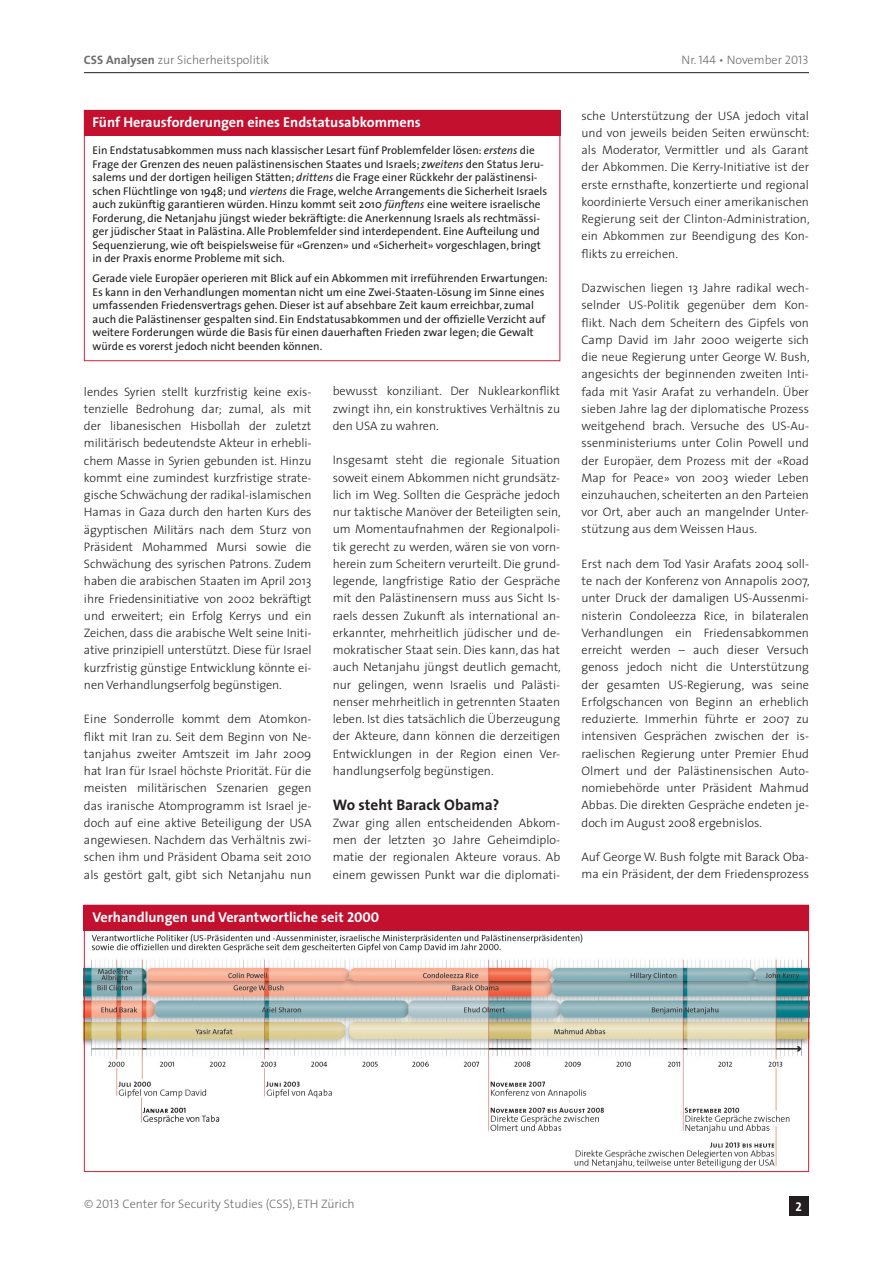
<style>
.page{position:relative;width:893px;height:1263px;background:#fff}
.page>*{position:absolute;margin:0;border:0;box-sizing:border-box;transform-origin:0 0}
.t1{font:700 15.3px "The Sans";color:#231f20}
.t2{font:700 14.25px "The Sans";color:#fff}
.t3{font:12.75px "The Sans Bold Caps";color:#fff}
.t4{font:300 12.3px/17.2px "The Sans";color:#231f20;text-align:justify}
.t5{font:300 12.3px "The Sans";color:#6c6d70}
.t6{font:11.25px/13.5px "The Sans";color:#231f20}
.s1{font-weight:700}
.s2{font-family:"The Sans Light Caps";font-weight:400}
.s3{font-style:italic}
.s4{font-family:"The Sans Bold Caps";font-weight:400}
</style>
<div class="page">
<hr style="left:84px;top:72px;width:725px;height:1px;background:#231f20">
<div style="left:789px;top:1196px;width:20px;height:20px;background:#231f20"></div>
<img style="left:86px;top:930px;width:721px;height:239px">
<div style="left:84px;top:905px;width:725px;height:25px;background:#c3102f"></div>
<div style="left:84px;top:110px;width:476px;height:26px;background:#c3102f"></div>
<p class="t5" style="left:84px;top:50px;width:187px"><span class="s1">CSS Analysen</span> zur Sicherheitspolitik</p>
<p class="t5" style="left:682px;top:50px;width:129px">Nr. <span class="s2">144</span> • November <span class="s2">2013</span></p>
<p class="t2" style="left:92px;top:110px;width:330px">Fünf Herausforderungen eines Endstatusabkommens</p>
<p class="t6" style="left:92px;top:143px;width:456px">Ein Endstatusabkommen muss nach klassischer Lesart fünf Problemfelder lösen: <span class="s3">erstens</span> die Frage der Grenzen des neuen palästinensischen Staates und Israels; <span class="s3">zweitens</span> den Status Jeru&shy;salems und der dortigen heiligen Stätten; <span class="s3">drittens</span> die Frage einer Rückkehr der palästinensi&shy;schen Flüchtlinge von 1948; und <span class="s3">viertens</span> die Frage, welche Arrangements die Sicherheit Israels auch zukünftig garantieren würden. Hinzu kommt seit 2010 <span class="s3">fünftens</span> eine weitere israelische Forderung, die Netanjahu jüngst wieder bekräftigte: die Anerkennung Israels als rechtmässi&shy;ger jüdischer Staat in Palästina. Alle Problemfelder sind interdependent. Eine Aufteilung und Sequenzierung, wie oft beispielsweise für «Grenzen» und «Sicherheit» vorgeschlagen, bringt in der Praxis enorme Probleme mit sich.</p>
<p class="t6" style="left:92px;top:271px;width:457px">Gerade viele Europäer operieren mit Blick auf ein Abkommen mit irreführenden Erwartungen:<br>Es kann in den Verhandlungen momentan nicht um eine Zwei-Staaten-Lösung im Sinne eines umfassenden Friedensvertrags gehen. Dieser ist auf absehbare Zeit kaum erreichbar, zumal auch die Palästinenser gespalten sind. Ein Endstatusabkommen und der offizielle Verzicht auf weitere Forderungen würde die Basis für einen dauerhaften Frieden zwar legen; die Gewalt würde es vorerst jedoch nicht beenden können.</p>
<p class="t4" style="left:333px;top:382px;width:229px">bewusst konziliant. Der Nuklearkonflikt zwingt ihn, ein konstruktives Verhältnis zu den USA zu wahren.</p>
<p class="t4" style="left:333px;top:451px;width:230px">Insgesamt steht die regionale Situation soweit einem Abkommen nicht grundsätz&shy;lich im Weg. Sollten die Gespräche jedoch nur taktische Manöver der Beteiligten sein, um Momentaufnahmen der Regionalpoli&shy;tik gerecht zu werden, wären sie von vorn&shy;herein zum Scheitern verurteilt. Die grund&shy;legende, langfristige Ratio der Gespräche mit den Palästinensern muss aus Sicht Is&shy;raels dessen Zukunft als international an&shy;erkannter, mehrheitlich jüdischer und de&shy;mokratischer Staat sein. Dies kann, das hat auch Netanjahu jüngst deutlich gemacht, nur gelingen, wenn Israelis und Palästi&shy;nenser mehrheitlich in getrennten Staaten leben. Ist dies tatsächlich die Überzeugung der Akteure, dann können die derzeitigen Entwicklungen in der Region einen Ver&shy;handlungserfolg begünstigen.</p>
<p class="t1" style="left:333px;top:792px;width:168px">Wo steht Barack Obama?</p>
<p class="t4" style="left:333px;top:814px;width:229px">Zwar ging allen entscheidenden Abkom&shy;men der letzten 30 Jahre Geheimdiplo&shy;matie der regionalen Akteure voraus. Ab einem gewissen Punkt war die diplomati-</p>
<p class="t4" style="left:84px;top:382px;width:229px">lendes Syrien stellt kurzfristig keine exis&shy;tenzielle Bedrohung dar; zumal, als mit der libanesischen Hisbollah der zuletzt militärisch bedeutendste Akteur in erhebli&shy;chem Masse in Syrien gebunden ist. Hinzu kommt eine zumindest kurzfristige strate&shy;gische Schwächung der radikal-islamischen Hamas in Gaza durch den harten Kurs des ägyptischen Militärs nach dem Sturz von Präsident Mohammed Mursi sowie die Schwächung des syrischen Patrons. Zudem haben die arabischen Staaten im April 2013 ihre Friedensinitiative von 2002 bekräftigt und erweitert; ein Erfolg Kerrys und ein Zeichen, dass die arabische Welt seine Initi&shy;ative prinzipiell unterstützt. Diese für Israel kurzfristig günstige Entwicklung könnte ei&shy;nen Verhandlungserfolg begünstigen.</p>
<p class="t4" style="left:84px;top:710px;width:229px">Eine Sonderrolle kommt dem Atomkon&shy;flikt mit Iran zu. Seit dem Beginn von Ne&shy;tanjahus zweiter Amtszeit im Jahr 2009 hat Iran für Israel höchste Priorität. Für die meisten militärischen Szenarien gegen das iranische Atomprogramm ist Israel je&shy;doch auf eine aktive Beteiligung der USA angewiesen. Nachdem das Verhältnis zwi&shy;schen ihm und Präsident Obama seit 2010 als gestört galt, gibt sich Netanjahu nun</p>
<p class="t2" style="left:92px;top:905px;width:288px">Verhandlungen und Verantwortliche seit <span class="s4">2000</span></p>
<p class="t4" style="left:581px;top:106px;width:230px">sche Unterstützung der USA jedoch vital und von jeweils beiden Seiten erwünscht: als Moderator, Vermittler und als Garant der Abkommen. Die Kerry-Initiative ist der erste ernsthafte, konzertierte und regional koordinierte Versuch einer amerikanischen Regierung seit der Clinton-Administration, ein Abkommen zur Beendigung des Kon&shy;flikts zu erreichen.</p>
<p class="t4" style="left:581px;top:279px;width:230px">Dazwischen liegen 13 Jahre radikal wech&shy;selnder US-Politik gegenüber dem Kon&shy;flikt. Nach dem Scheitern des Gipfels von Camp David im Jahr 2000 weigerte sich die neue Regierung unter George W. Bush, angesichts der beginnenden zweiten Inti&shy;fada mit Yasir Arafat zu verhandeln. Über sieben Jahre lag der diplomatische Prozess weitgehend brach. Versuche des US-Au&shy;ssenministeriums unter Colin Powell und der Europäer, dem Prozess mit der «Road Map for Peace» von 2003 wieder Leben einzuhauchen, scheiterten an den Parteien vor Ort, aber auch an mangelnder Unter&shy;stützung aus dem Weissen Haus.</p>
<p class="t4" style="left:581px;top:555px;width:230px">Erst nach dem Tod Yasir Arafats 2004 soll&shy;te nach der Konferenz von Annapolis 2007, unter Druck der damaligen US-Aussenmi&shy;nisterin Condoleezza Rice, in bilateralen Verhandlungen ein Friedensabkommen erreicht werden – auch dieser Versuch genoss jedoch nicht die Unterstützung der gesamten US-Regierung, was seine Erfolgschancen von Beginn an erheblich reduzierte. Immerhin führte er 2007 zu intensiven Gesprächen zwischen der is&shy;raelischen Regierung unter Premier Ehud Olmert und der Palästinensischen Auto&shy;nomiebehörde unter Präsident Mahmud Abbas. Die direkten Gespräche endeten je&shy;doch im August 2008 ergebnislos.</p>
<p class="t4" style="left:581px;top:848px;width:229px">Auf George W. Bush folgte mit Barack Oba&shy;ma ein Präsident, der dem Friedensprozess</p>
<p class="t5" style="left:84px;top:1194px;width:272px">© <span class="s2">2013</span> Center for Security Studies (CSS), ETH Zürich</p>
<p class="t3" style="left:795px;top:1195px;width:8px">2</p>
</div>
